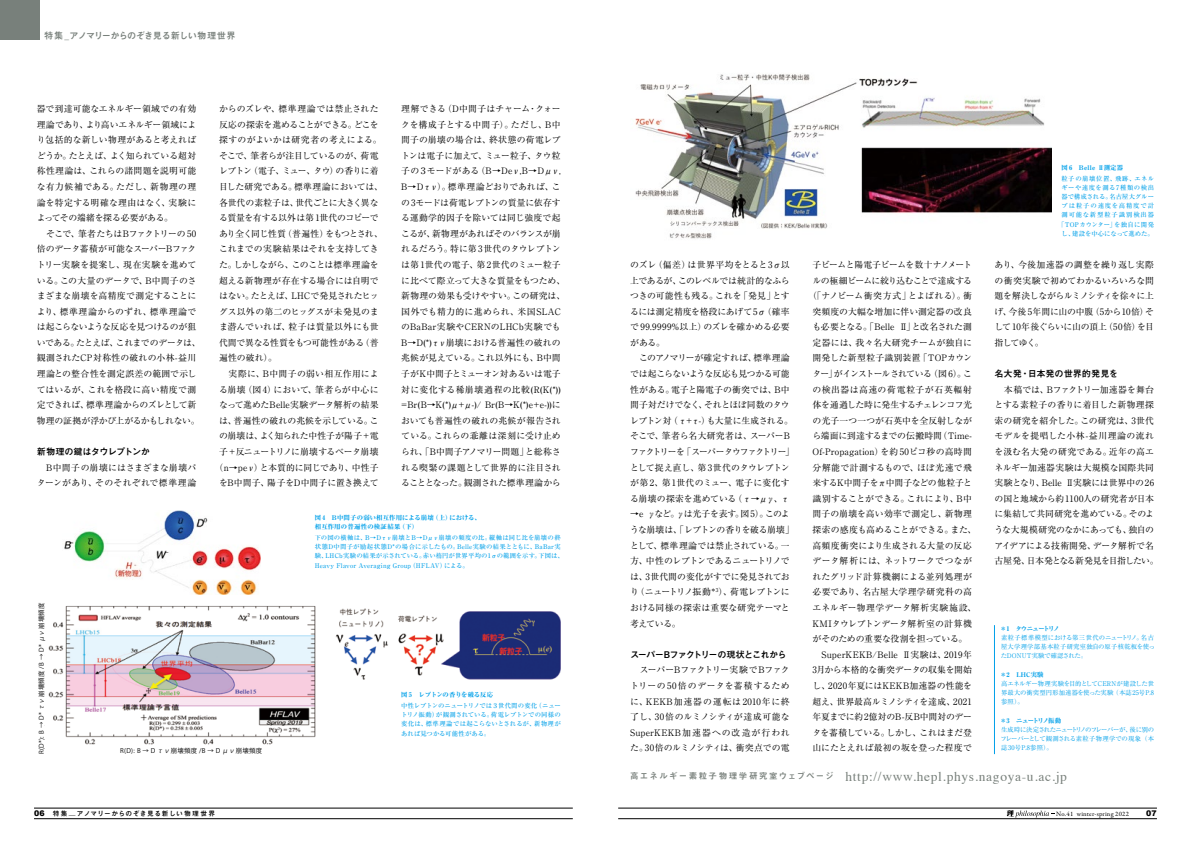
<style>
.page{position:relative;width:1191px;height:842px;background:#fff}
.page>*{position:absolute;margin:0;border:0;box-sizing:border-box;transform-origin:0 0}
.t1{font:13.5px "Times";letter-spacing:.05em;color:#78807b}
.t2{font:700 9.2px "Mi Go MB1 Std De";letter-spacing:-.055em;color:#78807b}
.t3{font:700 9.2px "Mi Go MB1 Std De";letter-spacing:-.1em;color:#000}
.t4{font:700 9.2px "Mi Go MB1 Std De";letter-spacing:-.01em;color:#000}
.t5{font:700 9.2px "Mi Go MB1 Std De";letter-spacing:-.055em;color:#000}
.t6{font:8.9px/15.6px "Ryumin Pr 5";letter-spacing:-.005em;color:#000}
.t7{font:8.9px/15.6px "Ryumin Pr 5";letter-spacing:-.025em;color:#000}
.t8{font:8.9px/15.6px "Ryumin Pr 5";letter-spacing:.03em;color:#000}
.t9{font:8.9px "Ryumin Pr 5";letter-spacing:-.04em;color:#000}
.t10{font:8.9px "Ryumin Pr 5";letter-spacing:.015em;color:#000}
.t11{font:8.9px "Ryumin Pr 5";letter-spacing:-.07em;color:#000}
.t12{font:8.9px "Ryumin Pr 5";letter-spacing:-.085em;color:#000}
.t13{font:8.9px "Ryumin Pr 5";letter-spacing:-.045em;color:#000}
.t14{font:8.9px "Ryumin Pr 5";letter-spacing:-.035em;color:#000}
.t15{font:8.9px "Ryumin Pr 5";letter-spacing:-.03em;color:#000}
.t16{font:8.9px "Ryumin Pr 5";letter-spacing:-.055em;color:#000}
.t17{font:8.9px "Ryumin Pr 5";letter-spacing:.02em;color:#000}
.t18{font:8.9px "Ryumin Pr 5";letter-spacing:.04em;color:#000}
.t19{font:900 7.8px "Arial";color:#000}
.t20{font:700 6.7px "Mi Go MB1 Std De";letter-spacing:.085em;color:#000}
.t21{font:6.7px "Garamond Premr Pro";letter-spacing:.03em;color:#000}
.t22{font:500 6.4px/9.2px "Ryumin Pr 5";letter-spacing:.03em;color:#00a0e9;text-align:justify}
.t23{font:6.4px/9.2px "Ryumin Pr 5";letter-spacing:.015em;color:#00a0e9;text-align:justify}
.t24{font:500 6.4px/9.2px "Ryumin Pr 5";letter-spacing:.07em;color:#00a0e9;text-align:center}
.t25{font:800 6.4px/9.2px "Ryumin Pr 5";letter-spacing:.015em;color:#00a0e9}
.t26{font:6.4px "Koz Go Pro";letter-spacing:.05em;color:#000}
.t27{font:800 6.4px "Ryumin Pr 5";letter-spacing:-.04em;color:#00a0e9}
.t28{font:800 6.4px "Ryumin Pr 5";letter-spacing:.04em;color:#00a0e9}
.t29{font:800 6.4px "Ryumin Pr 5";letter-spacing:-.175em;color:#00a0e9}
.t30{font:800 6.4px "Ryumin Pr 5";letter-spacing:-.1em;color:#00a0e9}
.s1{font-family:"Mi Go MB1 Std De";font-weight:700;font-size:8.5px}
.s2{font-family:"Arial";font-weight:900;font-size:7.8px}
</style>
<div class="page">
<svg style="left:1006px;top:810px;width:48px;height:7px"></svg>
<hr style="left:34px;top:808px;width:539px;height:1px;background:#000">
<hr style="left:34px;top:818px;width:539px;height:1px;background:#000">
<hr style="left:618px;top:808px;width:539px;height:1px;background:#000">
<hr style="left:618px;top:818px;width:539px;height:1px;background:#000">
<img style="left:48px;top:605px;width:268px;height:140px">
<div style="left:0;top:0;width:40px;height:40px;background:#78807b"></div>
<hr style="left:994px;top:625px;width:1px;height:129px;background:#00a0e9">
<img style="left:64px;top:510px;width:196px;height:84px">
<img style="left:335px;top:608px;width:226px;height:71px">
<img style="left:635px;top:74px;width:416px;height:165px">
<p class="t2" style="left:44px;top:28px;width:193px">特集_アノマリーからのぞき見る新しい物理世界</p>
<p class="t6" style="left:37px;top:100px;width:165px">器で到達可能なエネルギー領域での有効理論であり、より高いエネルギー領域により包括的な新しい物理があると考えればどうか。たとえば、よく知られている超対称性理論は、これらの諸問題を説明可能な有力候補である。ただし、新物理の理論を特定する明確な理由はなく、実験によってその端緒を探る必要がある。<br>　そこで、筆者たちはBファクトリーの 50倍のデータ蓄積が可能なスーパーBファクトリー実験を提案し、現在実験を進めている。この大量のデータで、B中間子のさまざまな崩壊を高精度で測定することにより、標準理論からのずれ、標準理論では起こらないような反応を見つけるのが狙いである。たとえば、これまでのデータは、観測されたCP対称性の破れの小林-益川理論との整合性を測定誤差の範囲で示してはいるが、これを格段に高い精度で測定できれば、標準理論からのズレとして新物理の証拠が浮かび上がるかもしれない。</p>
<p class="t5" style="left:37px;top:445px;width:115px">新物理の鍵はタウレプトンか</p>
<p class="t8" style="left:37px;top:459px;width:161px">　B中間子の崩壊にはさまざまな崩壊パターンがあり、そのそれぞれで標準理論</p>
<p class="t10" style="left:219px;top:102px;width:161px">からのズレや、標準理論では禁止された</p>
<p class="t13" style="left:219px;top:117px;width:161px">反応の探索を進めることができる。どこを</p>
<p class="t8" style="left:219px;top:131px;width:164px">探すのがよいかは研究者の考えによる。</p>
<p class="t9" style="left:219px;top:148px;width:161px">そこで、筆者らが注目しているのが、荷電</p>
<p class="t11" style="left:219px;top:164px;width:161px">レプトン（電子、ミュー、タウ）の香りに着</p>
<p class="t6" style="left:219px;top:178px;width:165px">目した研究である。標準理論においては、</p>
<p class="t6" style="left:219px;top:194px;width:161px">各世代の素粒子は、世代ごとに大きく異な</p>
<p class="t9" style="left:219px;top:211px;width:161px">る質量を有する以外は第 1世代のコピーで</p>
<p class="t12" style="left:219px;top:226px;width:165px">あり全く同じ性質（普遍性）をもつとされ、</p>
<p class="t6" style="left:219px;top:241px;width:161px">これまでの実験結果はそれを支持してき</p>
<p class="t14" style="left:219px;top:258px;width:161px">た。しかしながら、このことは標準理論を</p>
<p class="t6" style="left:219px;top:272px;width:161px">超える新物理が存在する場合には自明で</p>
<p class="t7" style="left:219px;top:287px;width:161px">はない。たとえば、LHCで発見されたヒッ</p>
<p class="t10" style="left:219px;top:304px;width:161px">グス以外の第二のヒッグスが未発見のま</p>
<p class="t17" style="left:219px;top:320px;width:161px">ま潜んでいれば、粒子は質量以外にも世</p>
<p class="t15" style="left:219px;top:336px;width:161px">代間で異なる性質をもつ可能性がある（普</p>
<p class="t6" style="left:219px;top:350px;width:59px">遍性の破れ）。</p>
<p class="t18" style="left:219px;top:367px;width:161px">　実際に、B中間子の弱い相互作用によ</p>
<p class="t8" style="left:219px;top:381px;width:161px">る崩壊（図 4）において、筆者らが中心に</p>
<p class="t6" style="left:219px;top:396px;width:161px">なって進めたBelle実験データ解析の結果</p>
<p class="t6" style="left:219px;top:412px;width:161px">は、普遍性の破れの兆候を示している。こ</p>
<p class="t6" style="left:219px;top:428px;width:161px">の崩壊は、よく知られた中性子が陽子＋電</p>
<p class="t16" style="left:219px;top:445px;width:161px">子＋反ニュートリノに崩壊するベータ崩壊</p>
<p class="t6" style="left:215px;top:459px;width:165px">（n→peν）と本質的に同じであり、中性子</p>
<p class="t6" style="left:219px;top:474px;width:161px">をB中間子、陽子をD中間子に置き換えて</p>
<p class="t6" style="left:401px;top:100px;width:165px">理解できる（D中間子はチャーム・クォークを構成子とする中間子）。ただし、B中間子の崩壊の場合は、終状態の荷電レプトンは電子に加えて、ミュー粒子、タウ粒子の３モードがある（B→Deν,B→Dμν,<br>B→Dτν）。標準理論どおりであれば、この3モードは荷電レプトンの質量に依存する運動学的因子を除いては同じ強度で起こるが、新物理があればそのバランスが崩れるだろう。特に第3世代のタウレプトンは第1世代の電子、第2世代のミュー粒子に比べて際立って大きな質量をもつため、新物理の効果も受けやすい。この研究は、国外でも精力的に進められ、米国SLACのBaBar実験やCERNのLHCb実験でも<br>B→D(*)τν崩壊における普遍性の破れの兆候が見えている。これ以外にも、B中間子がK中間子とミューオン対あるいは電子対に変化する稀崩壊過程の比較(R(K(*)) =Br(B→K(*)μ+μ-)/ Br(B→K(*)e+e-))においても普遍性の破れの兆候が報告されている。これらの乖離は深刻に受け止められ、「B中間子アノマリー問題」と総称される喫緊の課題として世界的に注目されることとなった。観測された標準理論から</p>
<p class="t26" style="left:37px;top:754px;width:153px;rotate:-90deg">R(D*): B → D* τν崩壊頻度 /B → D* μν崩壊頻度</p>
<p class="t26" style="left:120px;top:747px;width:144px">R(D): B → D τν崩壊頻度 /B → D μν崩壊頻度</p>
<p class="t25" style="left:315px;top:513px;width:168px">図4　B中間子の弱い相互作用による崩壊（上）における、相互作用の普遍性の検証結果（下）</p>
<p class="t22" style="left:315px;top:532px;width:251px;text-align:left">下の図の横軸は、B→Dτν崩壊とB→Dμν崩壊の頻度の比。縦軸は同じ比を崩壊の終状態D中間子が励起状態D*の場合に示したもの。Belle実験の結果とともに、BaBar実験、LHCb実験の結果が示されている。赤い楕円が世界平均の1σの範囲を示す。下図は、Heavy Flavor Averaging Group（HFLAV）による。</p>
<p class="t27" style="left:401px;top:690px;width:93px">図 5　レプトンの香りを破る反応</p>
<p class="t22" style="left:401px;top:700px;width:161px">中性レプトンのニュートリノでは３世代間の変化（ニュートリノ振動）が観測されている。荷電レプトンでの同様の変化は、標準理論では起こらないとされるが、新物理があれば見つかる可能性がある。</p>
<p class="t7" style="left:630px;top:256px;width:165px">のズレ（偏差）は世界平均をとると3σ以上であるが、このレベルでは統計的なふらつきの可能性も残る。これを「発見」とするには測定精度を格段にあげて5σ（確率で 99.9999%以上）のズレを確かめる必要がある。<br>　このアノマリーが確定すれば、標準理論では起こらないような反応も見つかる可能性がある。電子と陽電子の衝突では、B中間子対だけでなく、それとほぼ同数のタウレプトン対（τ+τ-）も大量に生成される。そこで、筆者ら名大研究者は、スーパーBファクトリーを「スーパータウファクトリー」として捉え直し、第3世代のタウレプトンが第2、第1世代のミュー、電子に変化する崩壊の探索を進めている（τ→μγ、τ</p>
<p class="t7" style="left:630px;top:506px;width:165px">→e γなど。γは光子を表す。図 5）。このような崩壊は、「レプトンの香りを破る崩壊」として、標準理論では禁止されている。一方、中性のレプトンであるニュートリノでは、3世代間の変化がすでに発見されており（ニュートリノ振動<sup>＊3</sup>）、荷電レプトンにおける同様の探索は重要な研究テーマと考えている。</p>
<p class="t3" style="left:630px;top:647px;width:158px">スーパーBファクトリーの現状とこれから</p>
<p class="t6" style="left:630px;top:661px;width:161px;text-align:justify">　スーパーBファクトリー実験でBファクトリーの 50倍のデータを蓄積するために、KEKB加速器の運転は 2010年に終了し、30倍のルミノシティが達成可能なSuperKEKB加速器への改造が行われた。30倍のルミノシティは、衝突点での電</p>
<p class="t28" style="left:1061px;top:163px;width:63px">図 6　Belle Ⅱ測定器</p>
<p class="t24" style="left:1058px;top:173px;width:97px">粒子の崩壊位置、飛跡、エネルギーや速度を測る7種類の検出器で構成される。名古屋大グループは粒子の速度を高精度で計測可能な新型粒子識別検出器「TOPカウンター」を独自に開発し、建設を中心になって進めた。</p>
<p class="t6" style="left:808px;top:256px;width:170px;text-align:center">子ビームと陽電子ビームを数十ナノメートルの極細ビームに絞り込むことで達成する（「ナノビーム衝突方式」とよばれる）。衝突頻度の大幅な増加に伴い測定器の改良も必要となる。「Belle Ⅱ」と改名された測定器には、我々名大研究チームが独自に開発した新型粒子識別装置「TOPカウンター」がインストールされている（図 6）。この検出器は高速の荷電粒子が石英輻射体を通過した時に発生するチェレンコフ光の光子一つ一つが石英中を全反射しながら端面に到達するまでの伝搬時間（Time-<br>Of-Propagation）を約50ピコ秒の高時間分解能で計測するもので、ほぼ光速で飛来するK中間子をπ中間子などの他粒子と識別することができる。これにより、B中間子の崩壊を高い効率で測定し、新物理探索の感度も高めることができる。また、高頻度衝突により生成される大量の反応データ解析には、ネットワークでつながれたグリッド計算機網による並列処理が必要であり、名古屋大学理学研究科の高エネルギー物理学データ解析実験施設、<br>KMIタウレプトンデータ解析室の計算機がそのための重要な役割を担っている。　SuperKEKB/Belle Ⅱ実験は、2019年<br>3月から本格的な衝突データの収集を開始し、2020年夏にはKEKB加速器の性能を超え、世界最高ルミノシティを達成、2021年夏までに約2億対のB-反B中間対のデータを蓄積している。しかし、これはまだ登山にたとえれば最初の坂を登った程度で</p>
<p class="t6" style="left:994px;top:256px;width:161px;text-align:justify">あり、今後加速器の調整を繰り返し実際の衝突実験で初めてわかるいろいろな問題を解決しながらルミノシティを徐々に上げ、今後 5年間に山の中腹（5から10倍）そして10年後ぐらいに山の頂上（50倍）を目指してゆく。</p>
<p class="t4" style="left:994px;top:367px;width:125px">名大発・日本発の世界的発見を</p>
<p class="t6" style="left:994px;top:381px;width:165px">　本稿では、Bファクトリー加速器を舞台とする素粒子の香りに着目した新物理探索の研究を紹介した。この研究は、3世代モデルを提唱した小林-益川理論の流れを汲む名大発の研究である。近年の高エネルギー加速器実験は大規模な国際共同実験となり、Belle Ⅱ実験には世界中の26の国と地域から約1100人の研究者が日本に集結して共同研究を進めている。そのような大規模研究のなかにあっても、独自のアイデアによる技術開発、データ解析で名古屋発、日本発となる新発見を目指したい。</p>
<p class="t29" style="left:1000px;top:623px;width:61px">＊1　タウニュートリノ</p>
<p class="t23" style="left:1000px;top:632px;width:156px;text-align:left">素粒子標準模型における第三世代のニュートリノ。名古屋大学理学部基本粒子研究室独自の原子核乾板を使ったDONUT実験で確認された。</p>
<p class="t25" style="left:1000px;top:669px;width:45px">＊2　LHC実験</p>
<p class="t23" style="left:1001px;top:678px;width:155px">高エネルギー物理実験を目的としてCERNが建設した世界最大の衝突型円形加速器を使った実験（本誌25号P.8参照）。</p>
<p class="t30" style="left:1000px;top:715px;width:62px">＊3　ニュートリノ振動</p>
<p class="t23" style="left:1000px;top:725px;width:155px">生成時に決定されたニュートリノのフレーバーが、後に別のフレーバーとして観測される素粒子物理学での現象（本誌30号P.8参照）。</p>
<h1 class="t1" style="left:630px;top:763px;width:438px"><span class="s1">高エネルギー素粒子物理学研究室ウェブページ　</span> http://www.hepl.phys.nagoya-u.ac.jp</h1>
<p class="t20" style="left:34px;top:808px;width:182px"><span class="s2">06</span> 特集＿アノマリーからのぞき見る新しい物理世界</p>
<p class="t21" style="left:1056px;top:809px;width:74px">No.41 winter-spring 2022</p>
<p class="t19" style="left:1146px;top:808px;width:12px">07</p>
</div>
